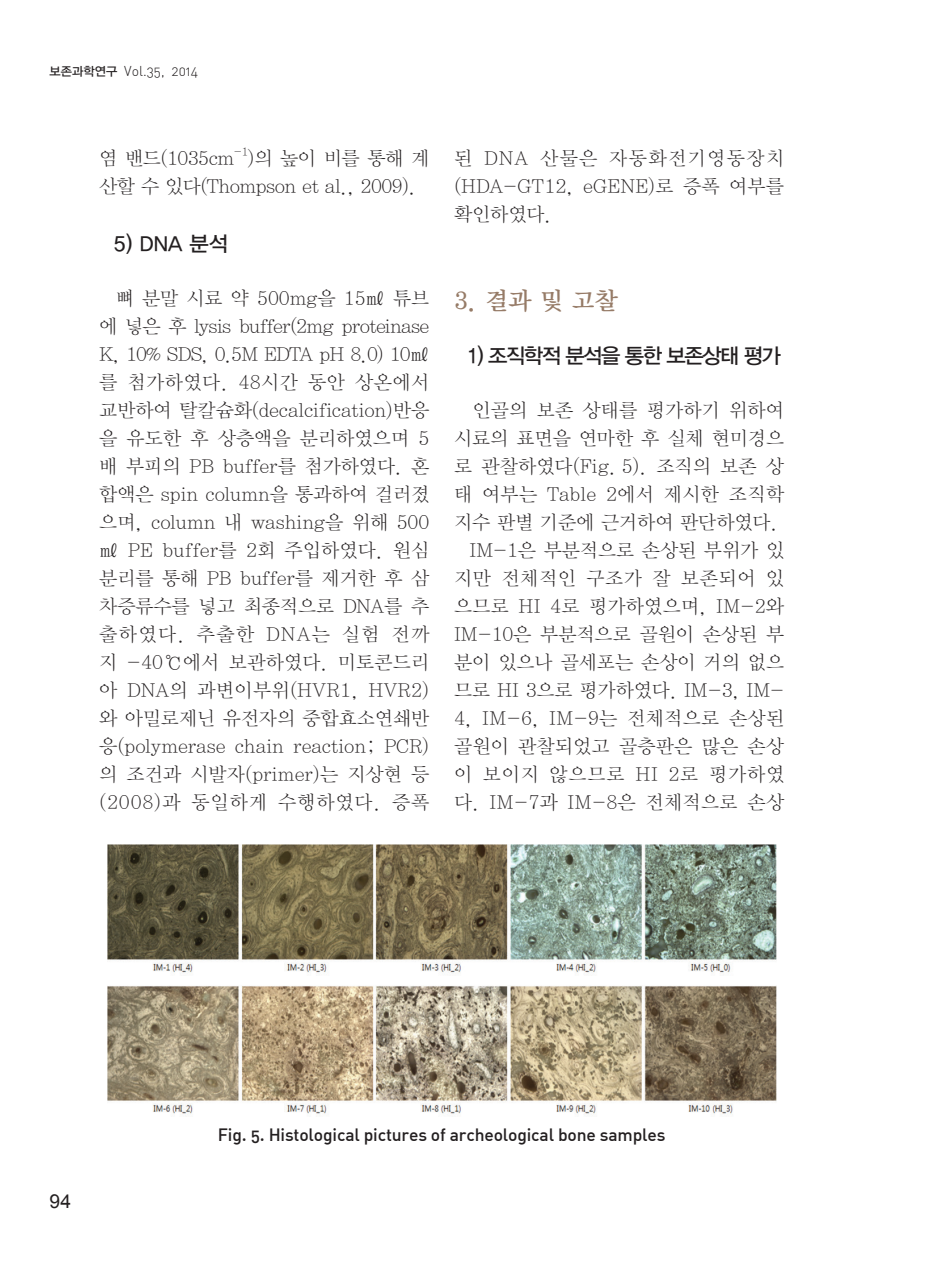
<style>
.page{position:relative;width:933px;height:1270px;background:#fff}
.page>*{position:absolute;margin:0;border:0;box-sizing:border-box;transform-origin:0 0}
.t1{font:24.5px "YDIY Mj O340";color:#967b67}
.t2{font:21px "YDIYGO330";letter-spacing:-.07em;color:#231f20}
.t3{font:19.25px/28px "YDIY Mj O310";letter-spacing:.01em;color:#231f20;text-align:justify}
.t4{font:19.25px/28px "YDIY Mj O310";letter-spacing:-.02em;color:#231f20}
.t5{font:19.25px "Arial";color:#231f20}
.t6{font:500 17.5px "DIN Alternate";letter-spacing:-.01em;color:#231f20}
.t7{font:300 14px "DIN Alternate";color:#231f20}
.t8{font:11.2px "YDIY Mj O310";color:#231f20}
.s1{font-family:"YDIYGO330";font-weight:400;font-size:12.25px}
</style>
<div class="page">
<img style="left:107px;top:845px;width:669px;height:271px">
<p class="t7" style="left:50px;top:63px;width:150px"><span class="s1">보존과학연구</span> Vol.35, 2014</p>
<p class="t4" style="left:99px;top:145px;width:137px">염 밴드(1035cm</p>
<p class="t8" style="left:234px;top:146px;width:16px">-1</p>
<p class="t4" style="left:99px;top:145px;width:331px;text-indent:149px">)의 높이 비를 통해 계 산할 수 있다(Thompson et al., 2009).</p>
<p class="t2" style="left:114px;top:232px;width:116px">5) DNA 분석</p>
<p class="t3" style="left:99px;top:285px;width:331px;text-indent:16px">뼈 분말 시료 약 500mg을 15㎖ 튜브 에 넣은 후 lysis buffer(2mg proteinase K, 10% SDS, 0.5M EDTA pH 8.0) 10㎖를 첨가하였다. 48시간 동안 상온에서 교반하여 탈칼슘화(decalcification)반응 을 유도한 후 상층액을 분리하였으며 5 배 부피의 PB buffer를 첨가하였다. 혼 합액은 spin column을 통과하여 걸러졌 으며, column 내 washing을 위해 500㎖ PE buffer를 2회 주입하였다. 원심 분리를 통해 PB buffer를 제거한 후 삼 차증류수를 넣고 최종적으로 DNA를 추 출하였다. 추출한 DNA는 실험 전까 지 -40℃에서 보관하였다. 미토콘드리 아 DNA의 과변이부위(HVR1, HVR2) 와 아밀로제닌 유전자의 중합효소연쇄반 응(polymerase chain reaction; PCR) 의 조건과 시발자(primer)는 지상현 등 (2008)과 동일하게 수행하였다. 증폭</p>
<p class="t3" style="left:454px;top:145px;width:331px">된 DNA 산물은 자동화전기영동장치 (HDA-GT12, eGENE)로 증폭 여부를 확인하였다.</p>
<p class="t1" style="left:454px;top:289px;width:165px">3. 결과 및 고찰</p>
<p class="t2" style="left:466px;top:344px;width:316px">1) 조직학적 분석을 통한 보존상태 평가</p>
<p class="t3" style="left:454px;top:397px;width:331px;text-indent:18px">인골의 보존 상태를 평가하기 위하여 시료의 표면을 연마한 후 실체 현미경으 로 관찰하였다(Fig. 5). 조직의 보존 상 태 여부는 Table 2에서 제시한 조직학 지수 판별 기준에 근거하여 판단하였다.</p>
<p class="t3" style="left:454px;top:537px;width:331px;text-indent:15px">IM-1은 부분적으로 손상된 부위가 있 지만 전체적인 구조가 잘 보존되어 있 으므로 HI 4로 평가하였으며, IM-2와 IM-10은 부분적으로 골원이 손상된 부 분이 있으나 골세포는 손상이 거의 없으 므로 HI 3으로 평가하였다. IM-3, IM-4, IM-6, IM-9는 전체적으로 손상된 골원이 관찰되었고 골층판은 많은 손상 이 보이지 않으므로 HI 2로 평가하였 다. IM-7과 IM-8은 전체적으로 손상</p>
<p class="t5" style="left:50px;top:1188px;width:23px">94</p>
<p class="t6" style="left:218px;top:1124px;width:449px">Fig. 5. Histological pictures of archeological bone samples</p>
</div>
